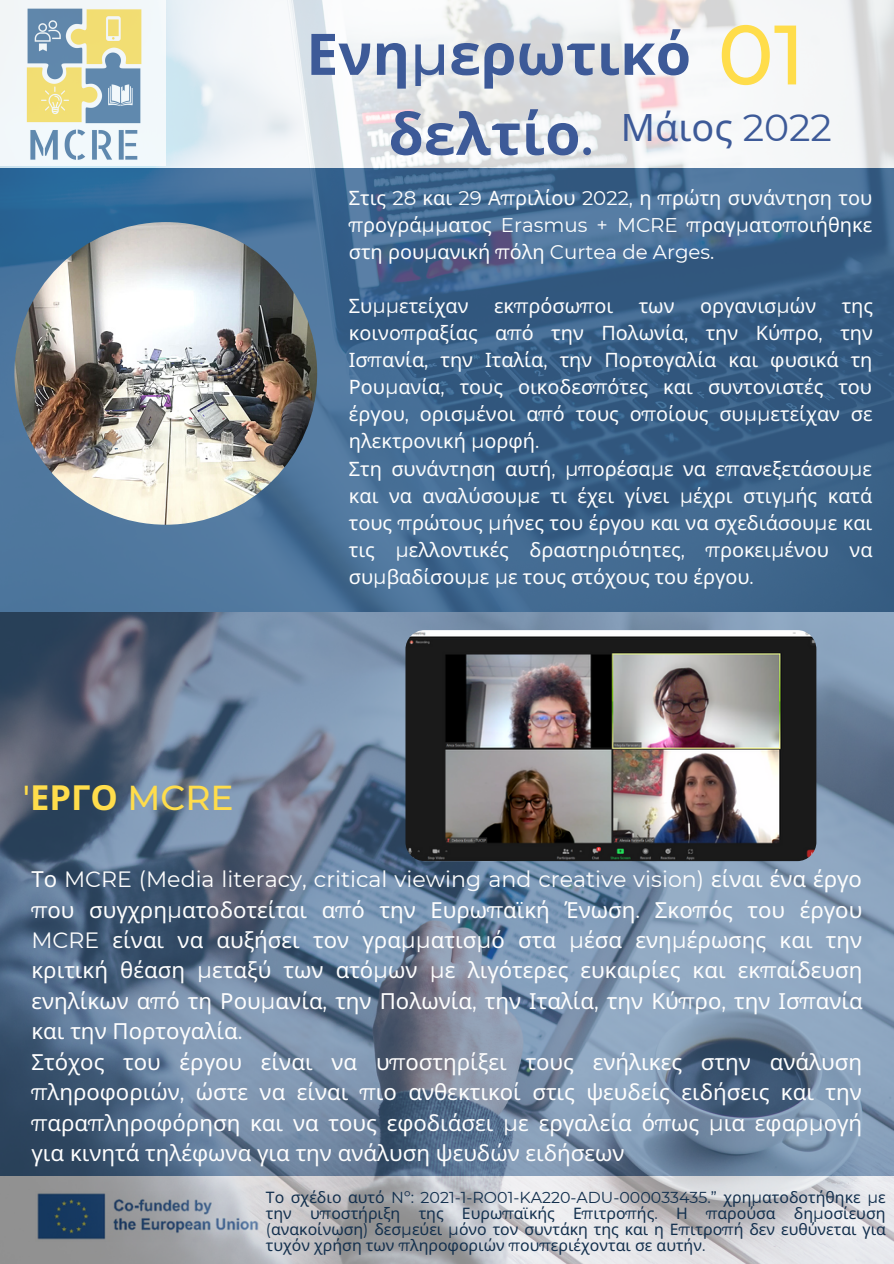
<style>
.page{position:relative;width:894px;height:1264px;background:#fff}
.page>*{position:absolute;margin:0;border:0;box-sizing:border-box;transform-origin:0 0}
.t1{font:500 84px "Montserrat";color:#ffdd4b}
.t2{font:700 57.3px/79.9px "Noto Sans";color:#3d5a98;text-align:center}
.t3{font:37.8px "Noto Sans";color:#3d5a98}
.t4{font:500 34.5px "Montserrat";color:#ffdd4b}
.t5{font:22.05px/30.5px "Noto Sans";color:#fefefe;text-align:justify}
.t6{font:19.8px/27px "Noto Sans";color:#fefefe;text-align:justify}
.t7{font:15.75px/15.8px "Noto Sans";color:#122f4d;text-align:justify}
.s1{font-family:"Noto Sans";font-weight:700}
.s2{font-family:"Montserrat"}
.s3{font-family:"Montserrat";font-weight:500}
</style>
<div class="page">
<img style="left:0;top:0;width:893px;height:1263px">
<img style="left:0;top:0;width:166px;height:166px">
<img style="left:14px;top:222px;width:303px;height:302px;border-radius:50%">
<img style="left:405px;top:630px;width:411px;height:231px;border-radius:19px">
<p class="t4" style="left:23px;top:776px;width:212px">'<span class="s1">ΕΡΓΟ</span> MCRE</p>
<p class="t1" style="left:717px;top:3px;width:89px">01</p>
<p class="t3" style="left:620px;top:100px;width:212px">Μάιος <span class="s2">2022</span></p>
<p class="t2" style="left:306px;top:13px;width:386px">Ενη<span class="s3">μ</span>ερωτικό δελτίο<span class="s3">.</span></p>
<p class="t6" style="left:349px;top:184px;width:524px">Στις <span class="s2">28</span> και <span class="s2">29</span> Α<span class="s2">π</span>ριλίου <span class="s2">2022,</span> η <span class="s2">π</span>ρώτη συνάντηση του <span class="s2">π</span>ρογρά<span class="s2">μμ</span>ατος <span class="s2">Erasmus + MCRE π</span>ραγ<span class="s2">μ</span>ατο<span class="s2">π</span>οιήθηκε στη ρου<span class="s2">μ</span>ανική <span class="s2">π</span>όλη <span class="s2">Curtea de Arges.</span></p>
<p class="t6" style="left:349px;top:292px;width:121px">Συ<span class="s2">μμ</span>ετείχαν</p>
<p class="t6" style="left:494px;top:292px;width:121px">εκ<span class="s2">π</span>ρόσω<span class="s2">π</span>οι</p>
<p class="t6" style="left:638px;top:292px;width:37px">των</p>
<p class="t6" style="left:700px;top:292px;width:117px">οργανισ<span class="s2">μ</span>ών</p>
<p class="t6" style="left:349px;top:292px;width:525px;text-indent:492px">της κοινο<span class="s2">π</span>ραξίας α<span class="s2">π</span>ό την Πολωνία<span class="s2">,</span> την Κύ<span class="s2">π</span>ρο<span class="s2">,</span> την Ισ<span class="s2">π</span>ανία<span class="s2">,</span> την Ιταλία<span class="s2">,</span> την Πορτογαλία και φυσικά τη Ρου<span class="s2">μ</span>ανία<span class="s2">,</span> τους οικοδεσ<span class="s2">π</span>ότες και συντονιστές του έργου<span class="s2">,</span> ορισ<span class="s2">μ</span>ένοι α<span class="s2">π</span>ό τους ο<span class="s2">π</span>οίους συ<span class="s2">μμ</span>ετείχαν σε ηλεκτρονική <span class="s2">μ</span>ορφή<span class="s2">.</span></p>
<p class="t6" style="left:349px;top:454px;width:525px">Στη συνάντηση αυτή<span class="s2">, μπ</span>ορέσα<span class="s2">μ</span>ε να ε<span class="s2">π</span>ανεξετάσου<span class="s2">μ</span>ε και να αναλύσου<span class="s2">μ</span>ε τι έχει γίνει <span class="s2">μ</span>έχρι στιγ<span class="s2">μ</span>ής κατά τους <span class="s2">π</span>ρώτους <span class="s2">μ</span>ήνες του έργου και να σχεδιάσου<span class="s2">μ</span>ε και τις <span class="s2">μ</span>ελλοντικές δραστηριότητες<span class="s2">, π</span>ροκει<span class="s2">μ</span>ένου να συ<span class="s2">μ</span>βαδίσου<span class="s2">μ</span>ε <span class="s2">μ</span>ε τους στόχους του έργου<span class="s2">.</span></p>
<p class="t5" style="left:31px;top:863px;width:832px">Το <span class="s2">MCRE (Media literacy, critical viewing and creative vision)</span> είναι ένα έργο <span class="s2">π</span>ου συγχρη<span class="s2">μ</span>ατοδοτείται α<span class="s2">π</span>ό την Ευρω<span class="s2">π</span>αϊκή Ένωση<span class="s2">.</span> Σκο<span class="s2">π</span>ός του έργου <span class="s2">MCRE</span> είναι να αυξήσει τον γρα<span class="s2">μμ</span>ατισ<span class="s2">μ</span>ό στα <span class="s2">μ</span>έσα ενη<span class="s2">μ</span>έρωσης και την κριτική θέαση <span class="s2">μ</span>εταξύ των ατό<span class="s2">μ</span>ων <span class="s2">μ</span>ε λιγότερες ευκαιρίες και εκ<span class="s2">π</span>αίδευση ενηλίκων α<span class="s2">π</span>ό τη Ρου<span class="s2">μ</span>ανία<span class="s2">,</span> την Πολωνία<span class="s2">,</span> την Ιταλία<span class="s2">,</span> την Κύ<span class="s2">π</span>ρο<span class="s2">,</span> την Ισ<span class="s2">π</span>ανία και την Πορτογαλία<span class="s2">.</span></p>
<p class="t5" style="left:31px;top:1045px;width:832px">Στόχος του έργου είναι να υ<span class="s2">π</span>οστηρίξει τους ενήλικες στην ανάλυση <span class="s2">π</span>ληροφοριών<span class="s2">,</span> ώστε να είναι <span class="s2">π</span>ιο ανθεκτικοί στις ψευδείς ειδήσεις και την <span class="s2">π</span>αρα<span class="s2">π</span>ληροφόρηση και να τους εφοδιάσει <span class="s2">μ</span>ε εργαλεία ό<span class="s2">π</span>ως <span class="s2">μ</span>ια εφαρ<span class="s2">μ</span>ογή για κινητά τηλέφωνα για την ανάλυση ψευδών ειδήσεων</p>
<p class="t7" style="left:266px;top:1189px;width:621px">Το σχέδιο αυτό <span class="s2">Nº: 2021-1-RO01-KA220-ADU-000033435.”</span> χρη<span class="s2">μ</span>ατοδοτήθηκε <span class="s2">μ</span>ε την υ<span class="s2">π</span>οστήριξη της Ευρω<span class="s2">π</span>αϊκής Ε<span class="s2">π</span>ιτρο<span class="s2">π</span>ής<span class="s2">.</span> Η <span class="s2">π</span>αρούσα δη<span class="s2">μ</span>οσίευση <span class="s2">(</span>ανακοίνωση<span class="s2">)</span> δεσ<span class="s2">μ</span>εύει <span class="s2">μ</span>όνο τον συντάκη της και η Ε<span class="s2">π</span>ιτρο<span class="s2">π</span>ή δεν ευθύνεται για τυχόν χρήση των <span class="s2">π</span>ληροφοριών <span class="s2">π</span>ου<span class="s2">π</span>εριέχονται σε αυτήν<span class="s2">.</span></p>
</div>
